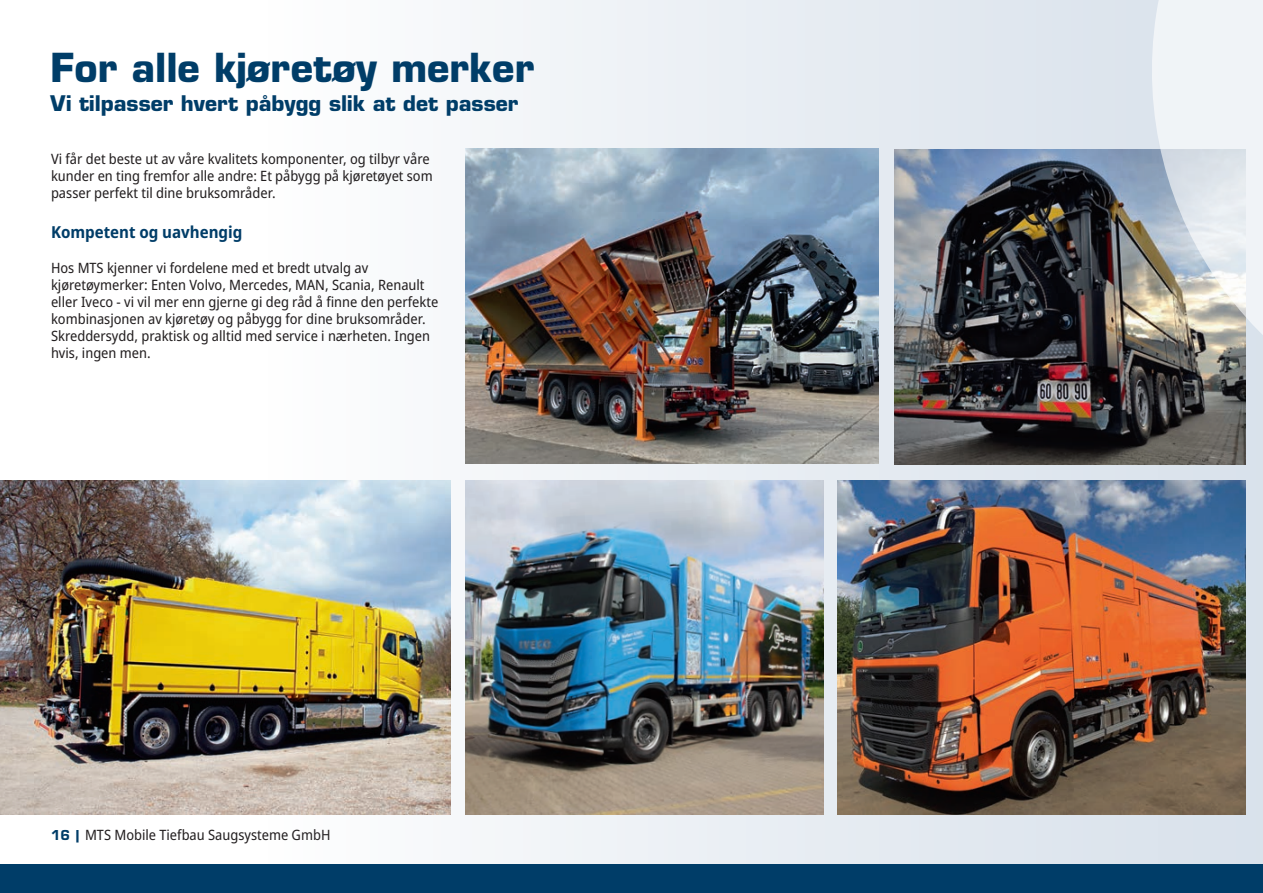
<style>
.page{position:relative;width:1263px;height:893px;background:#fff}
.page>*{position:absolute;margin:0;border:0;box-sizing:border-box;transform-origin:0 0}
.Headline_30{font:700 39px "Eurostile";color:#003d68}
.Headline_30-2{font:700 21px "Eurostile";color:#003d68}
.t1{font:700 semi-condensed 16.5px "Noto Sans";color:#003d68}
.t2{font:semi-condensed 14.25px/17.1px "Noto Sans";color:#231f20}
.s1{font-family:"Eurostile Hea";font-stretch:normal;font-size:15px;color:#003d68}
</style>
<div class="page">
<div style="left:264px;top:0;width:999px;height:893px;background:linear-gradient(to right,#fdfefe,#d4dde7)"></div>
<img style="left:0;top:480px;width:451px;height:335px">
<img style="left:838px;top:480px;width:408px;height:335px">
<img style="left:466px;top:480px;width:358px;height:335px">
<img style="left:466px;top:149px;width:412px;height:314px">
<img style="left:894px;top:149px;width:352px;height:315px">
<svg style="left:1150px;top:0;width:113px;height:444px"></svg>
<div style="left:0;top:864px;width:1263px;height:29px;background:#003d68"></div>
<p class="Headline_30" style="left:51px;top:43px;width:485px">For alle kjøretøy merker</p>
<p class="Headline_30-2" style="left:51px;top:90px;width:469px">Vi tilpasser hvert påbygg slik at det passer</p>
<p class="t2" style="left:51px;top:151px;width:383px">Vi får det beste ut av våre kvalitets komponenter, og tilbyr våre kunder en ting fremfor alle andre: Et påbygg på kjøretøyet som passer perfekt til dine bruksområder.</p>
<p class="t1" style="left:51px;top:220px;width:193px">Kompetent og uavhengig</p>
<p class="t2" style="left:51px;top:260px;width:389px">Hos MTS kjenner vi fordelene med et bredt utvalg av kjøretøymerker: Enten Volvo, Mercedes, MAN, Scania, Renault eller Iveco - vi vil mer enn gjerne gi deg råd å finne den perfekte kombinasjonen av kjøretøy og påbygg for dine bruksområder.<br>Skreddersydd, praktisk og alltid med service i nærheten. Ingen hvis, ingen men.</p>
<p class="t2" style="left:51px;top:827px;width:281px"><span class="s1">16 |</span> MTS Mobile Tiefbau Saugsysteme GmbH</p>
</div>
